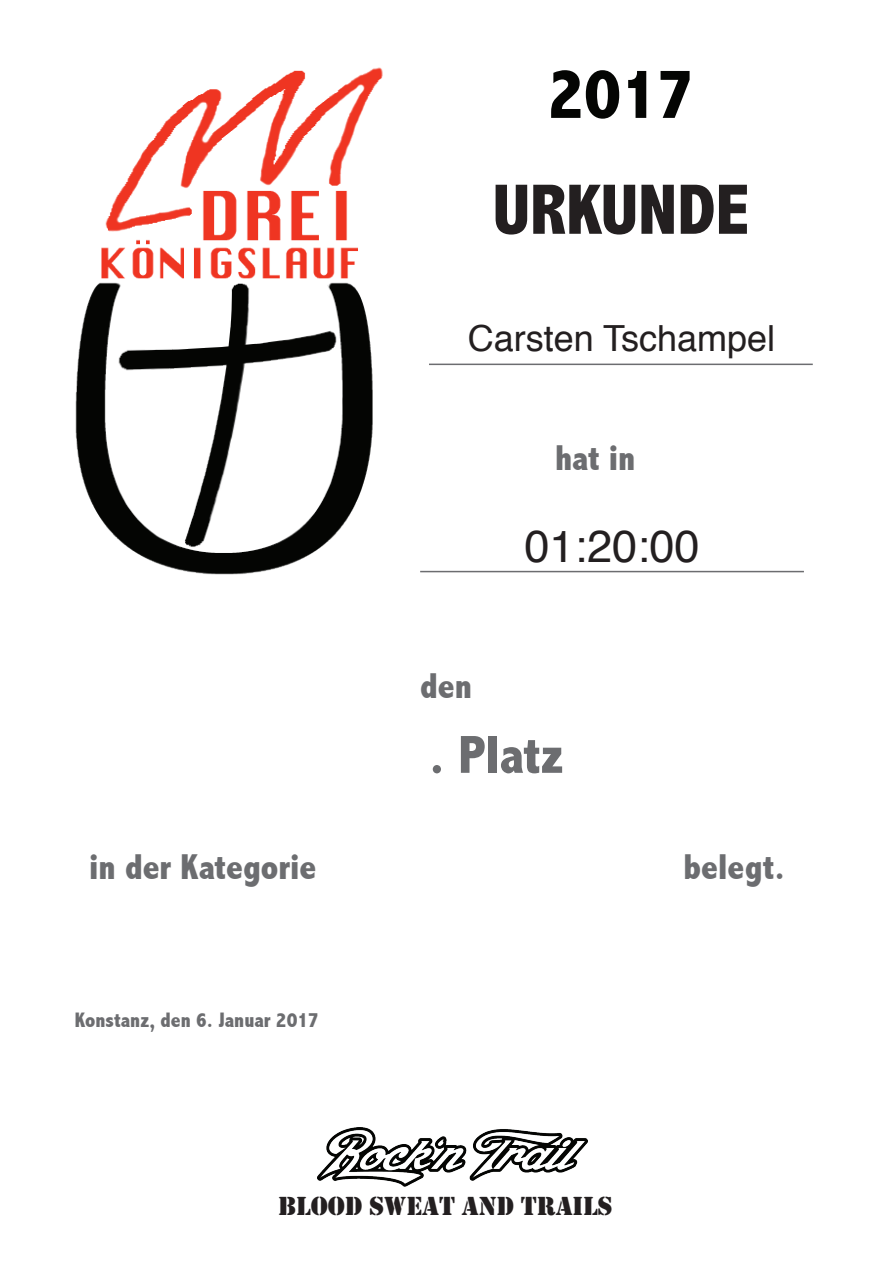
<style>
.page{position:relative;width:893px;height:1263px;background:#fff}
.page>*{position:absolute;margin:0;border:0;box-sizing:border-box;transform-origin:0 0}
.t1{font:800 condensed 72px "Abadi";color:#231f20}
.t2{font:800 condensed 72px "Abadi";color:#040503}
.t3{font:800 condensed 54px "Abadi";color:#6c6d70}
.t4{font:45px "Helvetica";color:#231f20}
.t5{font:800 condensed 36px "Abadi";color:#6c6d70}
.t6{font:36px "Helvetica";color:#231f20}
.t7{font:27px "Stencil";color:#231f20}
.t8{font:800 condensed 21px "Abadi";color:#6c6d70}
</style>
<div class="page">
<hr style="left:429px;top:364px;width:384px;height:1px;background:#6c6d70">
<hr style="left:420px;top:571px;width:384px;height:1px;background:#6c6d70">
<img style="left:75px;top:67px;width:308px;height:508px">
<img style="left:317px;top:1127px;width:270px;height:60px">
<h1 class="t2" style="left:547px;top:55px;width:148px">2017</h1>
<h1 class="t1" style="left:493px;top:171px;width:258px">URKUNDE</h1>
<p class="t6" style="left:468px;top:324px;width:309px">Carsten Tschampel</p>
<p class="t5" style="left:555px;top:439px;width:82px">hat in</p>
<p class="t4" style="left:524px;top:528px;width:177px">01:20:00</p>
<p class="t5" style="left:420px;top:666px;width:53px">den</p>
<h2 class="t3" style="left:429px;top:726px;width:136px">. Platz</h2>
<p class="t5" style="left:89px;top:847px;width:228px">in der Kategorie</p>
<p class="t5" style="left:683px;top:847px;width:103px">belegt.</p>
<p class="t8" style="left:75px;top:1009px;width:245px">Konstanz, den 6. Januar 2017</p>
<p class="t7" style="left:278px;top:1195px;width:336px">BLOOD SWEAT AND TRAILS</p>
</div>
